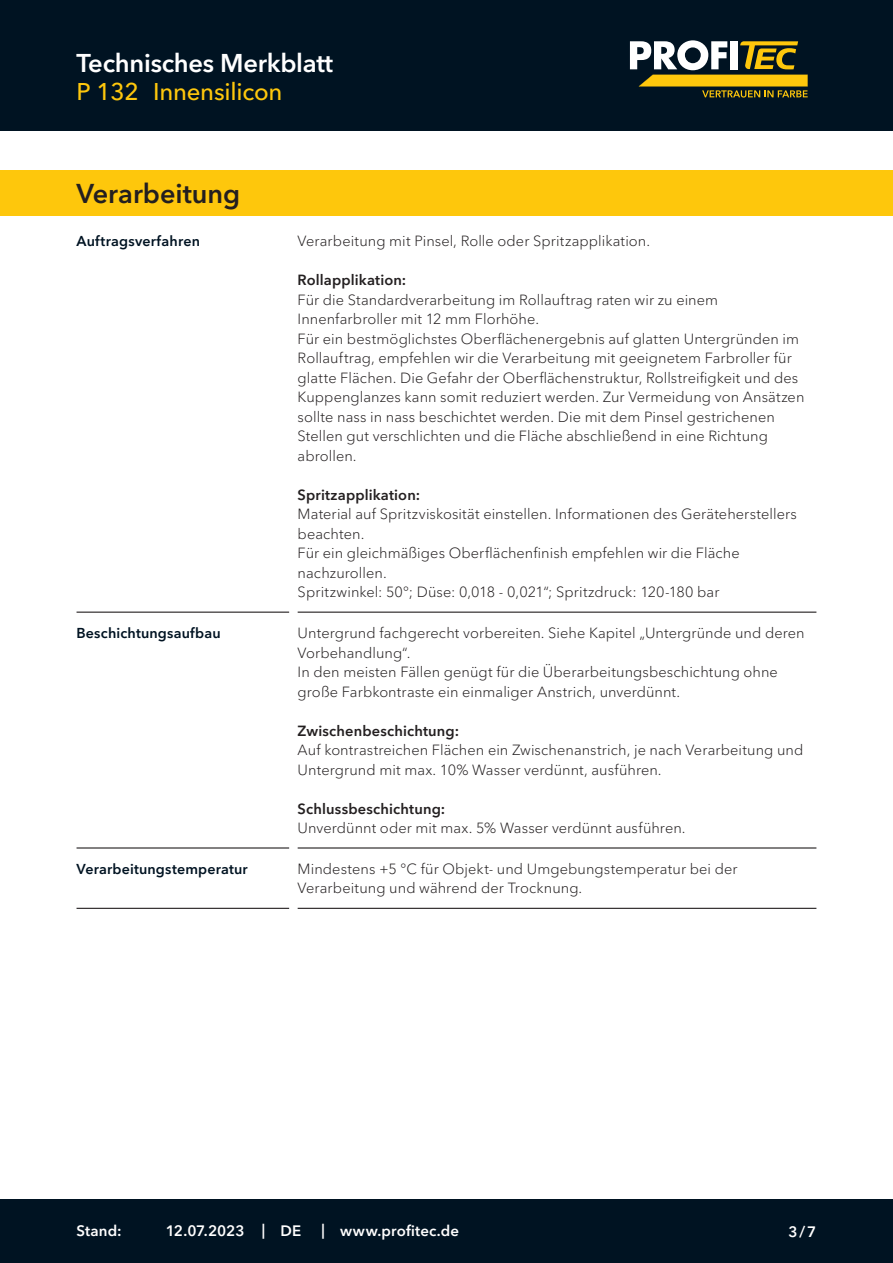
<style>
.page{position:relative;width:893px;height:1263px;background:#fff}
.page>*{position:absolute;margin:0;border:0;box-sizing:border-box;transform-origin:0 0}
.CB_AF_Kapitel_Uebers{font:600 27px "Avenir Next Cyr";color:#231f20}
.CB_AF_Kopf_TM{font:600 25.5px "Avenir Next Cyr";letter-spacing:-.01em;color:#fff}
.CB_AF_Kopf_Produktna{font:500 24px "Avenir Next Cyr";letter-spacing:-.01em;color:#fec70c}
.CB_AF_Fuss_Stand_lin{font:600 15px "Avenir Next Cyr";letter-spacing:.01em;color:#fff}
.CB_AF_Text_Standard{font:300 14.7px/19.5px "Avenir Next Cyr";letter-spacing:.005em;color:#231f20}
.CB_AF_Abschnitt_Uebe{font:600 14.25px "Avenir Next Cyr";letter-spacing:.015em;color:#001322}
.s1{font-weight:600}
</style>
<div class="page">
<div style="left:0;top:0;width:893px;height:131px;background:#001322"></div>
<div style="left:0;top:1199px;width:893px;height:64px;background:#001322"></div>
<hr style="left:77px;top:612px;width:212px;height:1px;background:#231f20">
<hr style="left:298px;top:612px;width:518px;height:1px;background:#231f20">
<hr style="left:77px;top:847px;width:212px;height:1px;background:#231f20">
<hr style="left:298px;top:847px;width:518px;height:1px;background:#231f20">
<hr style="left:77px;top:908px;width:212px;height:1px;background:#231f20">
<hr style="left:298px;top:908px;width:518px;height:1px;background:#231f20">
<div style="left:0;top:170px;width:893px;height:46px;background:#fec70c"></div>
<svg style="left:630px;top:40px;width:178px;height:58px"></svg>
<p class="CB_AF_Kopf_TM" style="left:77px;top:47px;width:258px">Technisches Merkblatt</p>
<p class="CB_AF_Kopf_Produktna" style="left:77px;top:78px;width:64px">P 132</p>
<p class="CB_AF_Kopf_Produktna" style="left:153px;top:78px;width:131px">Innensilicon</p>
<p class="CB_AF_Kapitel_Uebers" style="left:77px;top:177px;width:165px">Verarbeitung</p>
<p class="CB_AF_Abschnitt_Uebe" style="left:77px;top:232px;width:125px">Auftragsverfahren</p>
<p class="CB_AF_Text_Standard" style="left:298px;top:231px;width:354px">Verarbeitung mit Pinsel, Rolle oder Spritzapplikation.</p>
<p class="CB_AF_Text_Standard" style="left:298px;top:270px;width:508px"><span class="s1">Rollapplikation:<br></span>Für die Standardverarbeitung im Rollauftrag raten wir zu einem Innenfarbroller mit 12 mm Florhöhe.<br>Für ein bestmöglichstes Oberflächenergebnis auf glatten Untergründen im Rollauftrag, empfehlen wir die Verarbeitung mit geeignetem Farbroller für glatte Flächen. Die Gefahr der Oberflächenstruktur, Rollstreifigkeit und des Kuppenglanzes kann somit reduziert werden. Zur Vermeidung von Ansätzen sollte nass in nass beschichtet werden. Die mit dem Pinsel gestrichenen Stellen gut verschlichten und die Fläche abschließend in eine Richtung abrollen.</p>
<p class="CB_AF_Text_Standard" style="left:298px;top:485px;width:501px"><span class="s1">Spritzapplikation:<br></span>Material auf Spritzviskosität einstellen. Informationen des Geräteherstellers beachten.<br>Für ein gleichmäßiges Oberflächenfinish empfehlen wir die Fläche nachzurollen.<br>Spritzwinkel: 50°; Düse: 0,018 - 0,021“; Spritzdruck: 120-180 bar</p>
<p class="CB_AF_Abschnitt_Uebe" style="left:77px;top:624px;width:146px">Beschichtungsaufbau</p>
<p class="CB_AF_Text_Standard" style="left:298px;top:623px;width:509px">Untergrund fachgerecht vorbereiten. Siehe Kapitel „Untergründe und deren Vorbehandlung“.<br>In den meisten Fällen genügt für die Überarbeitungsbeschichtung ohne große Farbkontraste ein einmaliger Anstrich, unverdünnt.</p>
<p class="CB_AF_Text_Standard" style="left:298px;top:721px;width:507px"><span class="s1">Zwischenbeschichtung:<br></span>Auf kontrastreichen Flächen ein Zwischenanstrich, je nach Verarbeitung und<br>Untergrund mit max. 10% Wasser verdünnt, ausführen.</p>
<p class="CB_AF_Text_Standard" style="left:298px;top:799px;width:389px"><span class="s1">Schlussbeschichtung:<br></span>Unverdünnt oder mit max. 5% Wasser verdünnt ausführen.</p>
<p class="CB_AF_Abschnitt_Uebe" style="left:77px;top:860px;width:173px">Verarbeitungstemperatur</p>
<p class="CB_AF_Text_Standard" style="left:298px;top:859px;width:441px">Mindestens +5 °C für Objekt- und Umgebungstemperatur bei der<br>Verarbeitung und während der Trocknung.</p>
<p class="CB_AF_Fuss_Stand_lin" style="left:77px;top:1222px;width:47px">Stand:</p>
<p class="CB_AF_Fuss_Stand_lin" style="left:166px;top:1222px;width:80px">12.07.2023</p>
<p class="CB_AF_Fuss_Stand_lin" style="left:262px;top:1221px;width:5px">|</p>
<p class="CB_AF_Fuss_Stand_lin" style="left:281px;top:1222px;width:22px">DE</p>
<p class="CB_AF_Fuss_Stand_lin" style="left:321px;top:1221px;width:5px">|</p>
<p class="CB_AF_Fuss_Stand_lin" style="left:340px;top:1222px;width:120px">www.profitec.de</p>
<p class="CB_AF_Fuss_Stand_lin" style="left:788px;top:1222px;width:29px">3/7</p>
</div>
